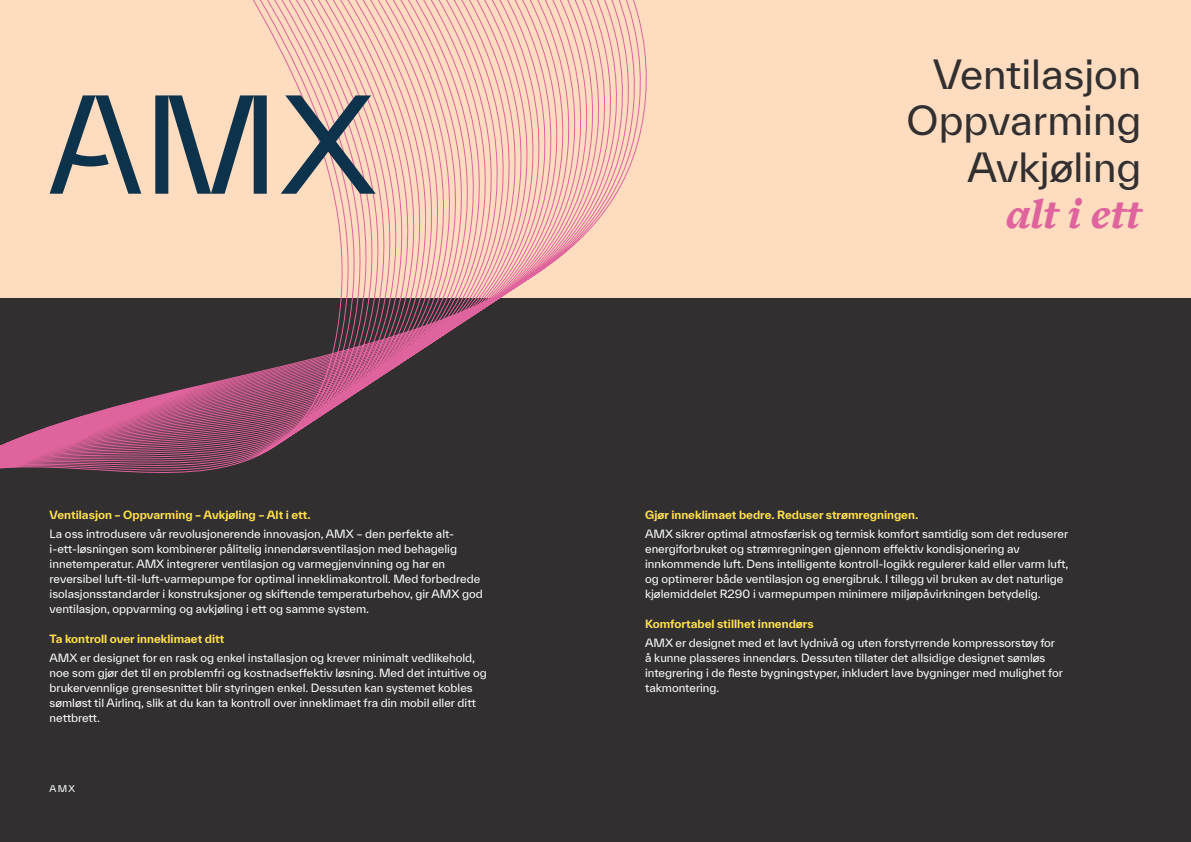
<style>
.page{position:relative;width:1191px;height:842px;background:#fff}
.page>*{position:absolute;margin:0;border:0;box-sizing:border-box;transform-origin:0 0}
.t1{font:italic 900 42.6px "Freight Text Pro";color:#df639c}
.t2{font:38.9px "TWK Everett";color:#312f30}
.t3{font:11px/15px "TWK Everett";color:#fff}
.t4{font:700 11px "TWK Everett";color:#ffe04e}
.t5{font:9px "TWK Everett";color:#fff}
</style>
<div class="page">
<div style="left:0;top:298px;width:1191px;height:544px;background:#312f30"></div>
<div style="left:0;top:0;width:1191px;height:298px;background:#fddcc0"></div>
<svg style="left:0;top:0;width:647px;height:473px"></svg>
<svg style="left:50px;top:95px;width:91px;height:99px"></svg>
<svg style="left:155px;top:95px;width:112px;height:99px"></svg>
<svg style="left:281px;top:95px;width:95px;height:99px"></svg>
<p class="t4" style="left:50px;top:506px;width:262px">Ventilasjon – Oppvarming – Avkjøling – Alt i ett.</p>
<p class="t3" style="left:50px;top:526px;width:435px">La oss introdusere vår revolusjonerende innovasjon, AMX – den perfekte alt&shy;i-ett-løsningen som kombinerer pålitelig innendørsventilasjon med behagelig innetemperatur. AMX integrerer ventilasjon og varmegjenvinning og har en reversibel luft-til-luft-varmepumpe for optimal inneklimakontroll. Med forbedrede isolasjonsstandarder i konstruksjoner og skiftende temperaturbehov, gir AMX god ventilasjon, oppvarming og avkjøling i ett og samme system.</p>
<p class="t4" style="left:50px;top:630px;width:176px">Ta kontroll over inneklimaet ditt</p>
<p class="t3" style="left:50px;top:650px;width:438px">AMX er designet for en rask og enkel installasjon og krever minimalt vedlikehold, noe som gjør det til en problemfri og kostnadseffektiv løsning. Med det intuitive og brukervennlige grensesnittet blir styringen enkel. Dessuten kan systemet kobles sømløst til Airlinq, slik at du kan ta kontroll over inneklimaet fra din mobil eller ditt nettbrett.</p>
<p class="t5" style="left:50px;top:783px;width:27px">AMX</p>
<p class="t2" style="left:933px;top:47px;width:210px">Ventilasjon</p>
<p class="t2" style="left:906px;top:94px;width:236px">Oppvarming</p>
<p class="t2" style="left:967px;top:140px;width:175px">Avkjøling</p>
<p class="t1" style="left:1005px;top:186px;width:137px">alt i ett</p>
<p class="t4" style="left:645px;top:506px;width:275px">Gjør inneklimaet bedre. Reduser strømregningen.</p>
<p class="t3" style="left:645px;top:526px;width:425px">AMX sikrer optimal atmosfærisk og termisk komfort samtidig som det reduserer energiforbruket og strømregningen gjennom effektiv kondisjonering av innkommende luft. Dens intelligente kontroll-logikk regulerer kald eller varm luft, og optimerer både ventilasjon og energibruk. I tillegg vil bruken av det naturlige kjølemiddelet R290 i varmepumpen minimere miljøpåvirkningen betydelig.</p>
<p class="t4" style="left:645px;top:615px;width:170px">Komfortabel stillhet innendørs</p>
<p class="t3" style="left:645px;top:635px;width:419px">AMX er designet med et lavt lydnivå og uten forstyrrende kompressorstøy for å kunne plasseres innendørs. Dessuten tillater det allsidige designet sømløs integrering i de fleste bygningstyper, inkludert lave bygninger med mulighet for takmontering.</p>
</div>
